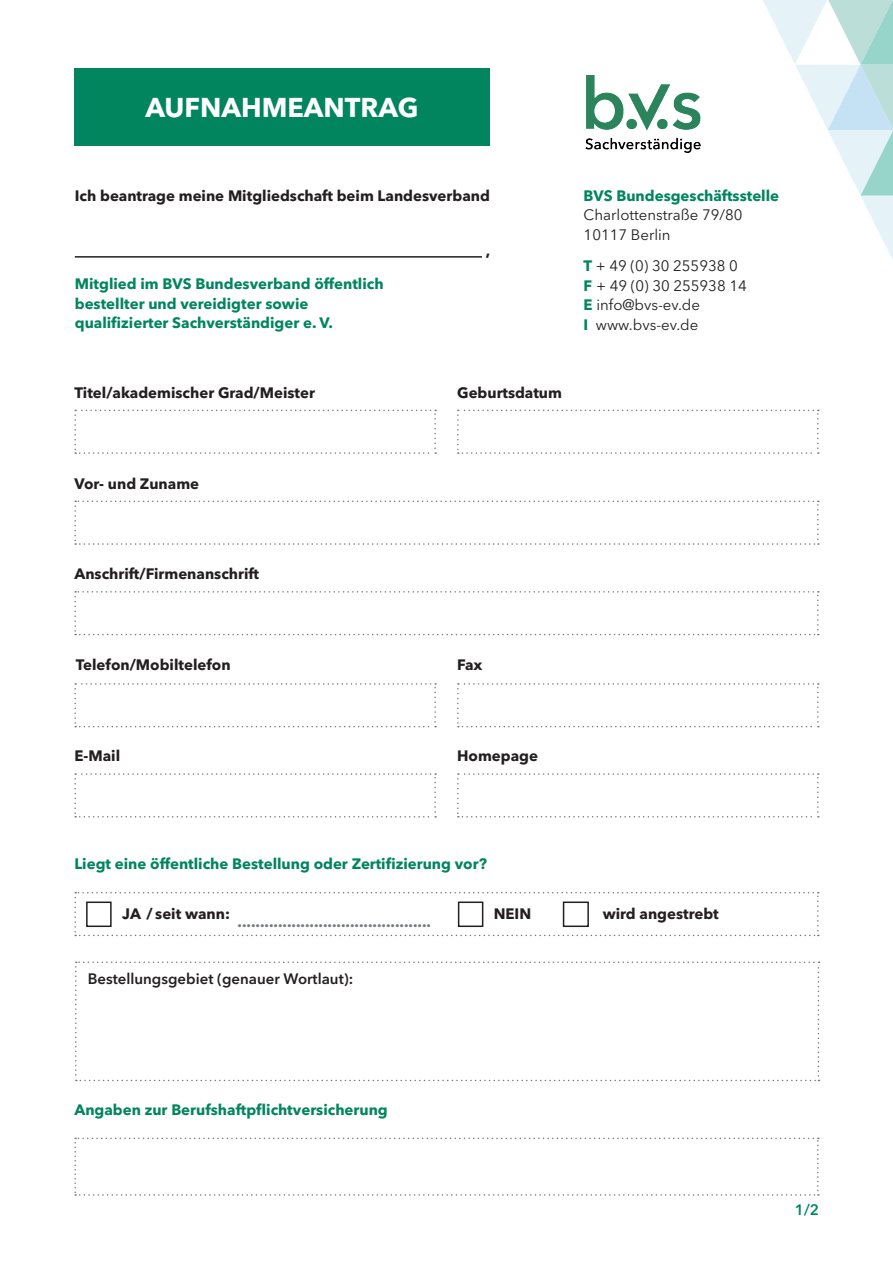
<style>
.page{position:relative;width:893px;height:1263px;background:#fff}
.page>*{position:absolute;margin:0;border:0;box-sizing:border-box;transform-origin:0 0}
.t1{font:700 27px "Avenir Next LT Pro";color:#fff}
._2_Text_Bold_Grün{font:700 15px "Avenir Next LT Pro";color:#00855f}
._1_Text_Bold_Schwarz{font:700 15px "Avenir Next LT Pro";color:#231f20}
.Text_regular{font:15px/19.5px "Avenir Next LT Pro";color:#231f20}
._1_Text_Bold_Schwarz-2{font:700 15px "Avenir Next LT Pro";color:#727a7e}
.Text_im_Kästchen_DEM{font:600 15px "Avenir Next LT Pro";color:#231f20}
.t2{font:600 15px "Avenir Next LT Pro";color:#00855f}
.s1{font-weight:700;color:#00855f}
</style>
<div class="page">
<svg style="left:763px;top:0;width:130px;height:260px"></svg>
<div style="left:74px;top:68px;width:415px;height:78px;background:#00855f"></div>
<svg style="left:74px;top:410px;width:362px;height:44px"></svg>
<svg style="left:457px;top:410px;width:362px;height:44px"></svg>
<svg style="left:74px;top:500px;width:745px;height:45px"></svg>
<svg style="left:74px;top:591px;width:745px;height:44px"></svg>
<svg style="left:457px;top:683px;width:362px;height:44px"></svg>
<svg style="left:74px;top:683px;width:362px;height:44px"></svg>
<svg style="left:457px;top:773px;width:362px;height:44px"></svg>
<svg style="left:74px;top:773px;width:362px;height:44px"></svg>
<svg style="left:74px;top:892px;width:745px;height:44px"></svg>
<div style="left:458px;top:901px;width:25px;height:26px;border:2px solid #231f20"></div>
<div style="left:86px;top:901px;width:26px;height:26px;border:2px solid #231f20"></div>
<div style="left:563px;top:901px;width:26px;height:26px;border:2px solid #231f20"></div>
<svg style="left:75px;top:961px;width:744px;height:120px"></svg>
<svg style="left:74px;top:1137px;width:745px;height:59px"></svg>
<hr style="left:75px;top:256px;width:407px;height:2px;background:#231f20">
<img style="left:585px;top:75px;width:116px;height:77px">
<p class="t1" style="left:145px;top:91px;width:275px">AUFNAHMEANTRAG</p>
<p class="_1_Text_Bold_Schwarz" style="left:75px;top:186px;width:417px">Ich beantrage meine Mitgliedschaft beim Landesverband</p>
<p class="_2_Text_Bold_Grün" style="left:75px;top:275px;width:310px">Mitglied im BVS Bundesverband öffentlich</p>
<p class="_2_Text_Bold_Grün" style="left:75px;top:294px;width:235px">bestellter und vereidigter sowie</p>
<p class="_2_Text_Bold_Grün" style="left:75px;top:314px;width:260px">qualifizierter Sachverständiger e. V.</p>
<p class="_1_Text_Bold_Schwarz" style="left:486px;top:242px;width:6px">,</p>
<p class="_1_Text_Bold_Schwarz" style="left:74px;top:384px;width:242px">Titel/akademischer Grad/Meister</p>
<p class="_1_Text_Bold_Schwarz" style="left:457px;top:384px;width:106px">Geburtsdatum</p>
<p class="_2_Text_Bold_Grün" style="left:584px;top:186px;width:197px">BVS Bundesgeschäftsstelle</p>
<p class="Text_regular" style="left:584px;top:205px;width:160px">Charlottenstraße 79/80<br>10117 Berlin</p>
<p class="Text_regular" style="left:584px;top:256px;width:165px"><span class="s1">T</span> + 49 (0) 30 255938 0<br><span class="s1">F</span> + 49 (0) 30 255938 14<br><span class="s1">E</span> info@bvs-ev.de</p>
<p class="Text_regular" style="left:584px;top:315px;width:116px"><span class="s1">I</span> www.bvs-ev.de</p>
<p class="_1_Text_Bold_Schwarz" style="left:74px;top:474px;width:126px">Vor- und Zuname</p>
<p class="_1_Text_Bold_Schwarz" style="left:74px;top:565px;width:186px">Anschrift/Firmenanschrift</p>
<p class="_1_Text_Bold_Schwarz" style="left:76px;top:656px;width:156px">Telefon/Mobiltelefon</p>
<p class="_1_Text_Bold_Schwarz" style="left:457px;top:656px;width:27px">Fax</p>
<p class="_1_Text_Bold_Schwarz" style="left:74px;top:746px;width:47px">E-Mail</p>
<p class="_1_Text_Bold_Schwarz" style="left:457px;top:746px;width:82px">Homepage</p>
<p class="_2_Text_Bold_Grün" style="left:74px;top:855px;width:414px">Liegt eine öffentliche Bestellung oder Zertifizierung vor?</p>
<p class="_1_Text_Bold_Schwarz" style="left:122px;top:905px;width:109px">JA / seit wann:</p>
<p class="_1_Text_Bold_Schwarz-2" style="left:238px;top:912px;width:195px">...........................................</p>
<p class="Text_im_Kästchen_DEM" style="left:88px;top:970px;width:267px">Bestellungsgebiet (genauer Wortlaut):</p>
<p class="_1_Text_Bold_Schwarz" style="left:494px;top:905px;width:39px">NEIN</p>
<p class="_1_Text_Bold_Schwarz" style="left:603px;top:905px;width:118px">wird angestrebt</p>
<p class="_2_Text_Bold_Grün" style="left:74px;top:1100px;width:315px">Angaben zur Berufshaftpflichtversicherung</p>
<p class="t2" style="left:795px;top:1200px;width:26px">1/2</p>
</div>
